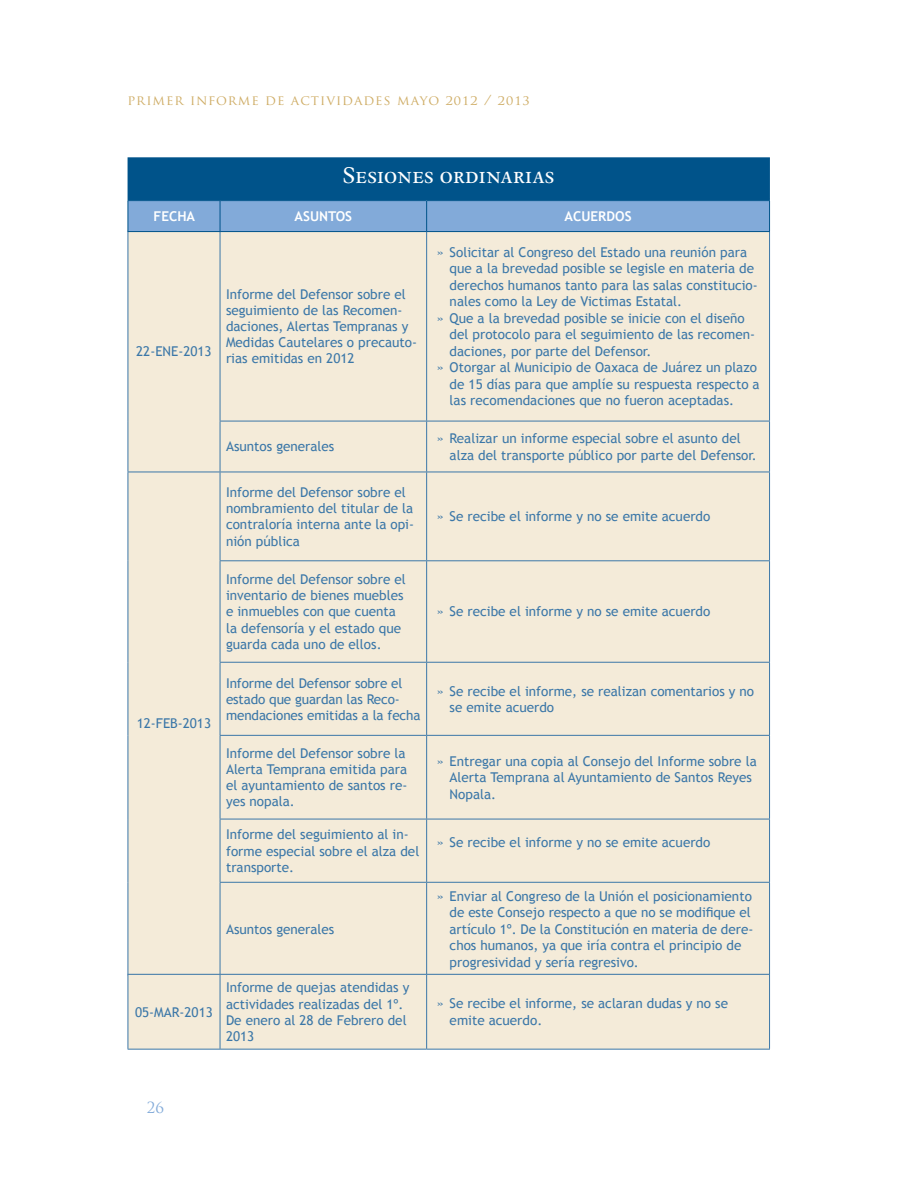
<style>
.page{position:relative;width:918px;height:1188px;background:#fff}
.page>*{position:absolute;margin:0;border:0;box-sizing:border-box;transform-origin:0 0}
.t1{font:24px "Espinosa Nova";color:#fff}
.t2{font:15px "Trajan Pro";color:#82aad9}
.No_Spacing{font:13.5px/16.2px "Trebuchet MS";color:#3b77a8}
.t3{font:13.5px "Trajan Pro";letter-spacing:.075em;color:#cfad66}
.Default{font:700 13.5px "Trebuchet MS";color:#fff}
</style>
<div class="page">
<div style="left:129px;top:232px;width:640px;height:742px;background:#f4ebd9"></div>
<hr style="left:128px;top:231px;width:1px;height:190px;background:#3b77a8">
<hr style="left:128px;top:421px;width:1px;height:51px;background:#3b77a8">
<hr style="left:220px;top:231px;width:1px;height:190px;background:#3b77a8">
<hr style="left:426px;top:231px;width:1px;height:190px;background:#3b77a8">
<hr style="left:769px;top:231px;width:1px;height:190px;background:#3b77a8">
<hr style="left:220px;top:421px;width:1px;height:51px;background:#3b77a8">
<hr style="left:220px;top:421px;width:207px;height:1px;background:#3b77a8">
<hr style="left:426px;top:421px;width:1px;height:51px;background:#3b77a8">
<hr style="left:769px;top:421px;width:1px;height:51px;background:#3b77a8">
<hr style="left:427px;top:421px;width:343px;height:1px;background:#3b77a8">
<hr style="left:128px;top:472px;width:1px;height:89px;background:#3b77a8">
<hr style="left:128px;top:561px;width:1px;height:101px;background:#3b77a8">
<hr style="left:128px;top:662px;width:1px;height:73px;background:#3b77a8">
<hr style="left:128px;top:735px;width:1px;height:84px;background:#3b77a8">
<hr style="left:128px;top:819px;width:1px;height:63px;background:#3b77a8">
<hr style="left:128px;top:882px;width:1px;height:93px;background:#3b77a8">
<hr style="left:128px;top:472px;width:92px;height:1px;background:#3b77a8">
<hr style="left:220px;top:472px;width:1px;height:88px;background:#3b77a8">
<hr style="left:220px;top:472px;width:207px;height:1px;background:#3b77a8">
<hr style="left:426px;top:472px;width:1px;height:88px;background:#3b77a8">
<hr style="left:769px;top:472px;width:1px;height:88px;background:#3b77a8">
<hr style="left:427px;top:472px;width:343px;height:1px;background:#3b77a8">
<hr style="left:220px;top:561px;width:1px;height:101px;background:#3b77a8">
<hr style="left:220px;top:560px;width:207px;height:1px;background:#3b77a8">
<hr style="left:426px;top:561px;width:1px;height:101px;background:#3b77a8">
<hr style="left:769px;top:561px;width:1px;height:101px;background:#3b77a8">
<hr style="left:427px;top:560px;width:343px;height:1px;background:#3b77a8">
<hr style="left:220px;top:663px;width:1px;height:72px;background:#3b77a8">
<hr style="left:220px;top:662px;width:207px;height:1px;background:#3b77a8">
<hr style="left:426px;top:663px;width:1px;height:72px;background:#3b77a8">
<hr style="left:769px;top:663px;width:1px;height:72px;background:#3b77a8">
<hr style="left:427px;top:662px;width:343px;height:1px;background:#3b77a8">
<hr style="left:220px;top:736px;width:1px;height:83px;background:#3b77a8">
<hr style="left:220px;top:735px;width:207px;height:1px;background:#3b77a8">
<hr style="left:426px;top:736px;width:1px;height:83px;background:#3b77a8">
<hr style="left:769px;top:736px;width:1px;height:83px;background:#3b77a8">
<hr style="left:427px;top:735px;width:343px;height:1px;background:#3b77a8">
<hr style="left:220px;top:819px;width:1px;height:63px;background:#3b77a8">
<hr style="left:220px;top:819px;width:207px;height:1px;background:#3b77a8">
<hr style="left:426px;top:819px;width:1px;height:63px;background:#3b77a8">
<hr style="left:769px;top:819px;width:1px;height:63px;background:#3b77a8">
<hr style="left:427px;top:819px;width:343px;height:1px;background:#3b77a8">
<hr style="left:220px;top:883px;width:1px;height:92px;background:#3b77a8">
<hr style="left:220px;top:882px;width:207px;height:1px;background:#3b77a8">
<hr style="left:426px;top:883px;width:1px;height:92px;background:#3b77a8">
<hr style="left:769px;top:883px;width:1px;height:92px;background:#3b77a8">
<hr style="left:427px;top:882px;width:343px;height:1px;background:#3b77a8">
<div style="left:129px;top:975px;width:640px;height:74px;background:#f4ebd9"></div>
<hr style="left:128px;top:975px;width:1px;height:74px;background:#3b77a8">
<hr style="left:220px;top:975px;width:1px;height:74px;background:#3b77a8">
<hr style="left:220px;top:974px;width:207px;height:1px;background:#3b77a8">
<hr style="left:220px;top:1049px;width:207px;height:1px;background:#3b77a8">
<hr style="left:426px;top:975px;width:1px;height:74px;background:#3b77a8">
<hr style="left:769px;top:975px;width:1px;height:74px;background:#3b77a8">
<hr style="left:427px;top:974px;width:343px;height:1px;background:#3b77a8">
<hr style="left:427px;top:1049px;width:343px;height:1px;background:#3b77a8">
<hr style="left:128px;top:974px;width:92px;height:1px;background:#3b77a8">
<hr style="left:128px;top:1049px;width:92px;height:1px;background:#3b77a8">
<div style="left:128px;top:158px;width:641px;height:41px;background:#00538a"></div>
<div style="left:128px;top:157px;width:642px;height:43px;border:2px solid #00538a"></div>
<div style="left:129px;top:201px;width:640px;height:30px;background:#82aad9"></div>
<hr style="left:128px;top:201px;width:1px;height:30px;background:#00538a">
<hr style="left:128px;top:200px;width:92px;height:1px;background:#00538a">
<hr style="left:128px;top:231px;width:92px;height:1px;background:#00538a">
<hr style="left:220px;top:201px;width:1px;height:30px;background:#00538a">
<hr style="left:220px;top:200px;width:207px;height:1px;background:#00538a">
<hr style="left:220px;top:231px;width:207px;height:1px;background:#00538a">
<hr style="left:426px;top:201px;width:1px;height:30px;background:#00538a">
<hr style="left:769px;top:201px;width:1px;height:30px;background:#00538a">
<hr style="left:427px;top:200px;width:343px;height:1px;background:#00538a">
<hr style="left:427px;top:231px;width:343px;height:1px;background:#00538a">
<p class="t3" style="left:128px;top:92px;width:404px">PRIMER INFORME DE ACTIVIDADES MAYO 2012 / 2013</p>
<p class="t1" style="left:343px;top:162px;width:213px">Sesiones ordinarias</p>
<p class="Default" style="left:154px;top:208px;width:43px">FECHA</p>
<p class="Default" style="left:295px;top:208px;width:59px">ASUNTOS</p>
<p class="Default" style="left:565px;top:208px;width:68px">ACUERDOS</p>
<p class="No_Spacing" style="left:136px;top:344px;width:77px">22-ENE-2013</p>
<p class="No_Spacing" style="left:137px;top:716px;width:76px">12-FEB-2013</p>
<p class="No_Spacing" style="left:135px;top:1004px;width:79px">05-MAR-2013</p>
<p class="No_Spacing" style="left:226px;top:286px;width:193px">Informe del Defensor sobre el seguimiento de las Recomen&shy;daciones, Alertas Tempranas y<br>Medidas Cautelares o precauto&shy;rias emitidas en 2012</p>
<p class="No_Spacing" style="left:450px;top:244px;width:310px;text-indent:-13px">» Solicitar al Congreso del Estado una reunión para que a la brevedad posible se legisle en materia de derechos humanos tanto para las salas constitucio&shy;nales como la Ley de Victimas Estatal.</p>
<p class="No_Spacing" style="left:450px;top:310px;width:307px;text-indent:-13px">» Que a la brevedad posible se inicie con el diseño del protocolo para el seguimiento de las recomen&shy;daciones, por parte del Defensor.</p>
<p class="No_Spacing" style="left:450px;top:359px;width:312px;text-indent:-13px">» Otorgar al Municipio de Oaxaca de Juárez un plazo de 15 días para que amplíe su respuesta respecto a las recomendaciones que no fueron aceptadas.</p>
<p class="No_Spacing" style="left:226px;top:439px;width:110px">Asuntos generales</p>
<p class="No_Spacing" style="left:450px;top:430px;width:309px;text-indent:-13px">» Realizar un informe especial sobre el asunto del alza del transporte público por parte del Defensor.</p>
<p class="No_Spacing" style="left:226px;top:484px;width:190px">Informe del Defensor sobre el nombramiento del titular de la contraloría interna ante la opi&shy;nión pública</p>
<p class="No_Spacing" style="left:226px;top:571px;width:181px">Informe del Defensor sobre el inventario de bienes muebles e inmuebles con que cuenta la defensoría y el estado que guarda cada uno de ellos.</p>
<p class="No_Spacing" style="left:437px;top:509px;width:275px">» Se recibe el informe y no se emite acuerdo</p>
<p class="No_Spacing" style="left:437px;top:604px;width:275px">» Se recibe el informe y no se emite acuerdo</p>
<p class="No_Spacing" style="left:226px;top:675px;width:196px">Informe del Defensor sobre el estado que guardan las Reco&shy;mendaciones emitidas a la fecha</p>
<p class="No_Spacing" style="left:450px;top:683px;width:306px;text-indent:-13px">» Se recibe el informe, se realizan comentarios y no se emite acuerdo</p>
<p class="No_Spacing" style="left:226px;top:745px;width:183px">Informe del Defensor sobre la<br>Alerta Temprana emitida para el ayuntamiento de santos re&shy;yes nopala.</p>
<p class="No_Spacing" style="left:450px;top:753px;width:309px;text-indent:-13px">» Entregar una copia al Consejo del Informe sobre la<br>Alerta Temprana al Ayuntamiento de Santos Reyes<br>Nopala.</p>
<p class="No_Spacing" style="left:226px;top:827px;width:195px">Informe del seguimiento al in&shy;forme especial sobre el alza del transporte.</p>
<p class="No_Spacing" style="left:437px;top:835px;width:275px">» Se recibe el informe y no se emite acuerdo</p>
<p class="No_Spacing" style="left:226px;top:921px;width:110px">Asuntos generales</p>
<p class="No_Spacing" style="left:226px;top:980px;width:185px">Informe de quejas atendidas y actividades realizadas del 1º.<br>De enero al 28 de Febrero del<br>2013</p>
<p class="No_Spacing" style="left:450px;top:888px;width:305px;text-indent:-13px">» Enviar al Congreso de la Unión el posicionamiento de este Consejo respecto a que no se modifique el artículo 1º. De la Constitución en materia de dere&shy;chos humanos, ya que iría contra el principio de progresividad y sería regresivo.</p>
<p class="No_Spacing" style="left:450px;top:996px;width:280px;text-indent:-13px">» Se recibe el informe, se aclaran dudas y no se emite acuerdo.</p>
<p class="t2" style="left:147px;top:1098px;width:19px">26</p>
</div>
